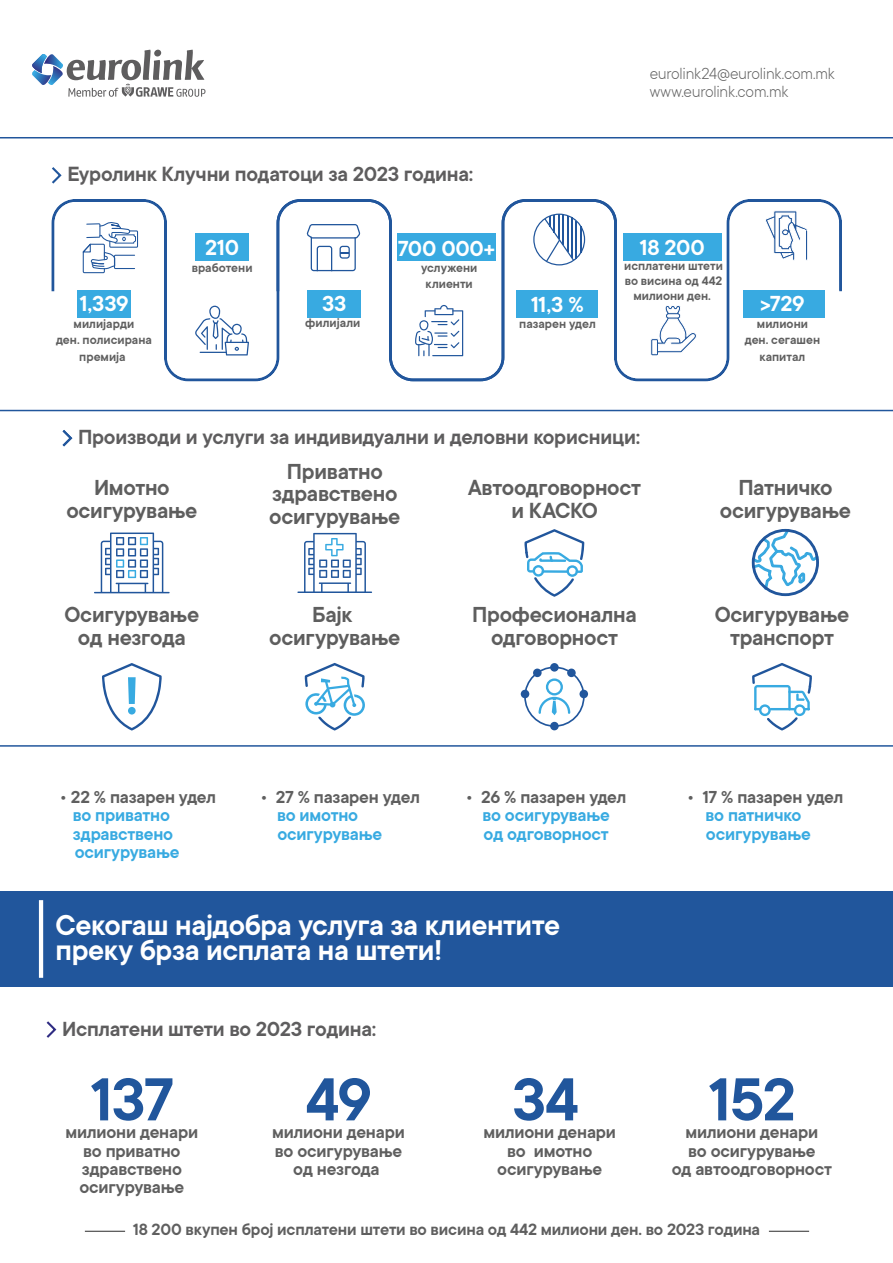
<style>
.page{position:relative;width:893px;height:1263px;background:#fff}
.page>*{position:absolute;margin:0;border:0;box-sizing:border-box;transform-origin:0 0}
.t1{font:600 66.75px "TT Commons";letter-spacing:-.02em;color:#21569c}
.t2{font:600 31.5px/25.2px "TT Commons";letter-spacing:-.015em;color:#fff}
.t3{font:600 24px/22.8px "TT Commons";letter-spacing:-.01em;color:#5e5e5e;text-align:center}
.t4{font:600 24px "TT Commons";letter-spacing:-.01em;color:#fff}
.t5{font:600 22.5px "TT Commons";letter-spacing:-.01em;color:#5e5d5e}
.t6{font:600 19.05px/18.1px "TT Commons";letter-spacing:-.01em;color:#5f5f5f;text-align:center}
.t7{font:600 19.05px/18.1px "TT Commons";letter-spacing:-.01em;color:#38aae1}
.t8{font:600 18px "TT Commons";letter-spacing:-.01em;color:#5f5f5f}
.t9{font:300 17.55px/17.5px "TT Commons";letter-spacing:-.015em;color:#606060}
.t10{font:600 13.5px/16.5px "TT Commons";color:#5f5f5f;text-align:center}
</style>
<div class="page">
<hr style="left:0;top:137px;width:893px;height:1px;background:#21569c">
<hr style="left:0;top:410px;width:893px;height:1px;background:#21569c">
<svg style="left:52px;top:167px;width:10px;height:17px"></svg>
<svg style="left:618px;top:199px;width:224px;height:183px"></svg>
<svg style="left:51px;top:199px;width:567px;height:532px"></svg>
<svg style="left:195px;top:306px;width:54px;height:49px"></svg>
<svg style="left:307px;top:224px;width:53px;height:47px"></svg>
<svg style="left:415px;top:305px;width:48px;height:51px"></svg>
<svg style="left:650px;top:299px;width:47px;height:57px"></svg>
<svg style="left:765px;top:210px;width:43px;height:51px"></svg>
<svg style="left:533px;top:214px;width:52px;height:51px"></svg>
<svg style="left:82px;top:221px;width:57px;height:53px"></svg>
<div style="left:397px;top:234px;width:99px;height:27px;background:#38aae1"></div>
<div style="left:195px;top:234px;width:54px;height:27px;background:#38aae1"></div>
<div style="left:307px;top:290px;width:54px;height:28px;background:#38aae1"></div>
<div style="left:78px;top:290px;width:53px;height:28px;background:#38aae1"></div>
<div style="left:517px;top:290px;width:81px;height:27px;background:#38aae1"></div>
<div style="left:743px;top:290px;width:82px;height:27px;background:#38aae1"></div>
<div style="left:623px;top:234px;width:98px;height:27px;background:#38aae1"></div>
<svg style="left:60px;top:428px;width:14px;height:21px"></svg>
<svg style="left:94px;top:532px;width:76px;height:61px"></svg>
<svg style="left:297px;top:533px;width:75px;height:60px"></svg>
<div style="left:550px;top:663px;width:9px;height:9px;background:#21569c;border-radius:50%"></div>
<div style="left:550px;top:722px;width:9px;height:8px;background:#21569c;border-radius:50%"></div>
<div style="left:521px;top:690px;width:8px;height:8px;background:#21569c;border-radius:50%"></div>
<div style="left:579px;top:690px;width:9px;height:8px;background:#21569c;border-radius:50%"></div>
<svg style="left:524px;top:666px;width:61px;height:61px"></svg>
<svg style="left:524px;top:529px;width:60px;height:68px"></svg>
<svg style="left:101px;top:663px;width:61px;height:67px"></svg>
<svg style="left:752px;top:663px;width:60px;height:67px"></svg>
<svg style="left:751px;top:528px;width:68px;height:69px"></svg>
<hr style="left:0;top:745px;width:893px;height:2px;background:#21569c">
<div style="left:0;top:891px;width:893px;height:96px;background:#21569c"></div>
<hr style="left:39px;top:900px;width:4px;height:78px;background:#fff">
<svg style="left:32px;top:50px;width:173px;height:47px"></svg>
<div style="left:154px;top:50px;width:7px;height:7px;background:#5e5d5e;border-radius:50%"></div>
<svg style="left:46px;top:1021px;width:11px;height:17px"></svg>
<hr style="left:769px;top:1231px;width:40px;height:1px;background:#5f5f5f">
<hr style="left:85px;top:1231px;width:40px;height:1px;background:#5f5f5f">
<svg style="left:305px;top:663px;width:60px;height:67px"></svg>
<p class="t5" style="left:67px;top:162px;width:407px">Еуролинк Клучни податоци за 2023 година:</p>
<p class="t4" style="left:79px;top:291px;width:51px">1,339</p>
<p class="t10" style="left:56px;top:316px;width:97px">милијарди<br>ден. полисирана премија</p>
<p class="t4" style="left:205px;top:234px;width:36px">210</p>
<p class="t10" style="left:192px;top:259px;width:62px">вработени</p>
<p class="t4" style="left:322px;top:290px;width:26px">33</p>
<p class="t10" style="left:305px;top:315px;width:57px">филијали</p>
<p class="t4" style="left:398px;top:235px;width:99px">700 000+</p>
<p class="t10" style="left:421px;top:260px;width:58px;line-height:15.9px">услужени клиенти</p>
<p class="t4" style="left:531px;top:291px;width:54px">11,3 %</p>
<p class="t10" style="left:519px;top:316px;width:78px">пазарен удел</p>
<p class="t9" style="left:650px;top:65px;width:187px">eurolink24@eurolink.com.mk www.eurolink.com.mk</p>
<p class="t4" style="left:639px;top:234px;width:67px">18 200</p>
<p class="t10" style="left:624px;top:259px;width:100px;line-height:15px">исплатени штети во висина од 442 милиони ден.</p>
<p class="t4" style="left:760px;top:291px;width:46px">&gt;729</p>
<p class="t10" style="left:745px;top:316px;width:77px">милиони ден. сегашен капитал</p>
<p class="t5" style="left:78px;top:425px;width:564px">Производи и услуги за индивидуални и деловни корисници:</p>
<p class="t3" style="left:66px;top:477px;width:133px">Имотно осигурување</p>
<p class="t3" style="left:269px;top:460px;width:133px">Приватно здравствено осигурување</p>
<p class="t3" style="left:468px;top:477px;width:175px">Автоодговорност и КАСКО</p>
<p class="t3" style="left:720px;top:477px;width:133px">Патничко осигурување</p>
<p class="t3" style="left:269px;top:603px;width:133px">Бајк осигурување</p>
<p class="t3" style="left:472px;top:603px;width:166px">Професионална одговорност</p>
<p class="t3" style="left:65px;top:603px;width:136px">Осигурување од незгода</p>
<p class="t3" style="left:715px;top:603px;width:136px">Осигурување транспорт</p>
<p class="t6" style="left:60px;top:788px;width:158px">• 22 % пазарен удел</p>
<p class="t7" style="left:73px;top:807px;width:108px">во приватно здравствено осигурување</p>
<p class="t6" style="left:260px;top:788px;width:161px">• 27 % пазарен удел</p>
<p class="t7" style="left:277px;top:807px;width:107px">во имотно осигурување</p>
<p class="t6" style="left:466px;top:788px;width:162px">• 26 % пазарен удел</p>
<p class="t7" style="left:482px;top:807px;width:129px">во осигурување од одговорност</p>
<h2 class="t2" style="left:56px;top:913px;width:506px">Секогаш најдобра услуга за клиентите преку брза исплата на штети!</h2>
<p class="t5" style="left:62px;top:1016px;width:316px">Исплатени штети во 2023 година:</p>
<h1 class="t1" style="left:90px;top:1063px;width:86px">137</h1>
<p class="t6" style="left:65px;top:1124px;width:134px">милиони денари во приватно здравствено осигурување</p>
<h1 class="t1" style="left:306px;top:1063px;width:68px">49</h1>
<p class="t6" style="left:272px;top:1124px;width:134px">милиони денари во осигурување од незгода</p>
<h1 class="t1" style="left:512px;top:1063px;width:68px">34</h1>
<p class="t6" style="left:483px;top:1124px;width:134px">милиони денари во имотно осигурување</p>
<p class="t6" style="left:687px;top:788px;width:158px">• 17 % пазарен удел</p>
<p class="t7" style="left:705px;top:807px;width:107px">во патничко осигурување</p>
<h1 class="t1" style="left:708px;top:1063px;width:89px">152</h1>
<p class="t6" style="left:672px;top:1124px;width:162px">милиони денари<br>во осигурување<br>од автоодговорност</p>
<p class="t8" style="left:133px;top:1219px;width:629px">18 200 вкупен број исплатени штети во висина од 442 милиони ден. во 2023 година</p>
</div>
